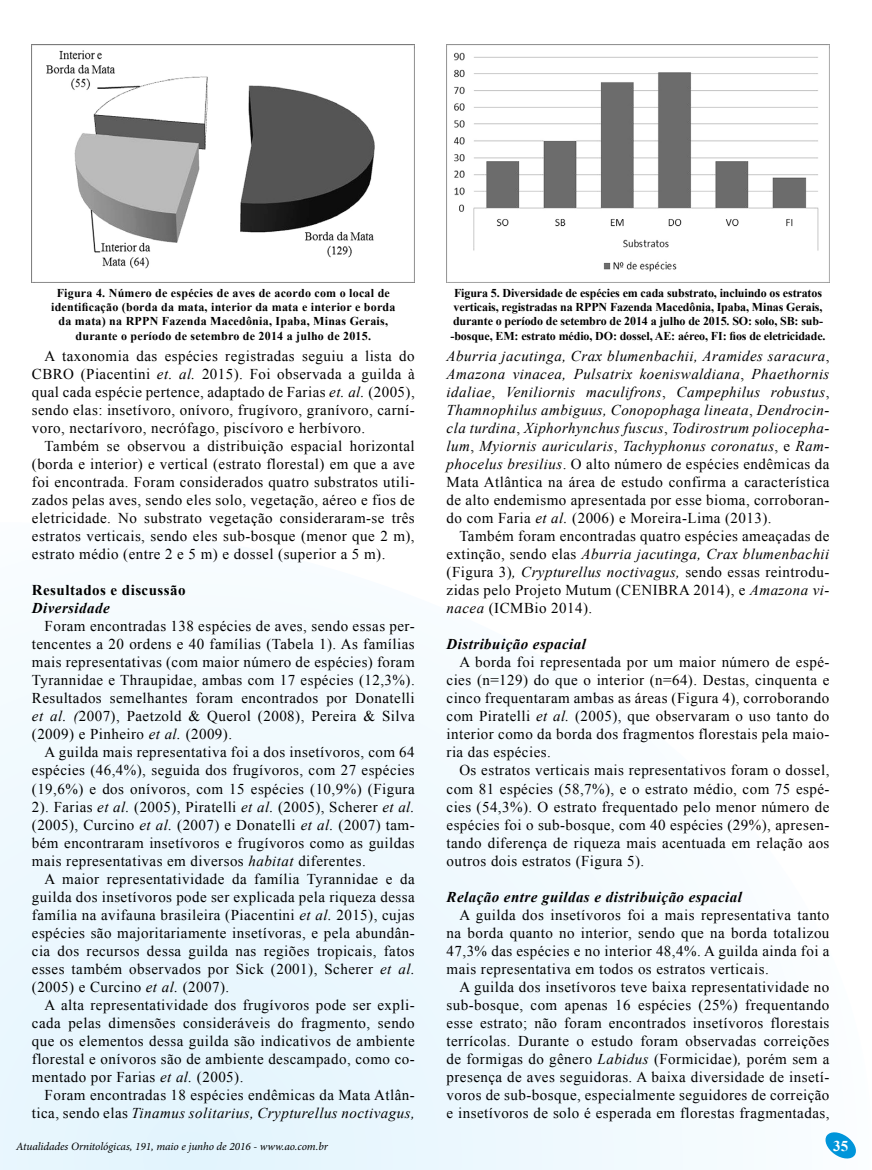
<style>
.page{position:relative;width:872px;height:1170px;background:#fff}
.page>*{position:absolute;margin:0;border:0;box-sizing:border-box;transform-origin:0 0}
.t1{font:15px/18px "Times New Roman";letter-spacing:.03em;color:#000;text-align:justify}
.t2{font:italic 15px/18px "Times New Roman";letter-spacing:.03em;color:#000;text-align:justify}
.t3{font:italic 700 15px "Times New Roman";letter-spacing:.03em;color:#000}
.t4{font:700 15px "Times New Roman";letter-spacing:.03em;color:#000}
.t5{font:700 15px "Times New Roman";color:#fff}
.t6{font:700 12px/14.4px "Times New Roman";letter-spacing:-.01em;color:#000}
.t7{font:700 12px/14.4px "Times New Roman";letter-spacing:.02em;color:#000;text-align:center}
.t8{font:italic 11.25px "Minion Pro";letter-spacing:-.005em;color:#000}
.s1{font-style:italic}
.s2{font-style:normal}
</style>
<div class="page">
<svg style="left:0;top:632px;width:717px;height:537px"></svg>
<svg style="left:825px;top:1132px;width:31px;height:27px"></svg>
<img style="left:32px;top:45px;width:383px;height:238px">
<img style="left:446px;top:45px;width:383px;height:238px">
<p class="t7" style="left:51px;top:285px;width:346px">Figura 4. Número de espécies de aves de acordo com o local de identificação (borda da mata, interior da mata e interior e borda da mata) na RPPN Fazenda Macedônia, Ipaba, Minas Gerais, durante o período de setembro de 2014 a julho de 2015.</p>
<p class="t6" style="left:450px;top:285px;width:376px">Figura 5. Diversidade de espécies em cada substrato, incluindo os estratos verticais, registradas na RPPN Fazenda Macedônia, Ipaba, Minas Gerais, durante o período de setembro de 2014 a julho de 2015. SO: solo, SB: sub--bosque, EM: estrato médio, DO: dossel, AE: aéreo, FI: fios de eletricidade.</p>
<p class="t1" style="left:32px;top:347px;width:384px;text-indent:13px">A taxonomia das espécies registradas seguiu a lista do CBRO (Piacentini <span class="s1">et. al.</span> 2015). Foi observada a guilda à qual cada espécie pertence, adaptado de Farias <span class="s1">et. al.</span> (2005), sendo elas: insetívoro, onívoro, frugívoro, granívoro, carní&shy;voro, nectarívoro, necrófago, piscívoro e herbívoro.</p>
<p class="t1" style="left:32px;top:437px;width:384px;text-indent:13px">Também se observou a distribuição espacial horizontal (borda e interior) e vertical (estrato florestal) em que a ave foi encontrada. Foram considerados quatro substratos utili&shy;zados pelas aves, sendo eles solo, vegetação, aéreo e fios de eletricidade. No substrato vegetação consideraram-se três estratos verticais, sendo eles sub-bosque (menor que 2 m), estrato médio (entre 2 e 5 m) e dossel (superior a 5 m).</p>
<p class="t4" style="left:32px;top:580px;width:155px">Resultados e discussão</p>
<p class="t3" style="left:32px;top:598px;width:79px">Diversidade</p>
<p class="t1" style="left:32px;top:617px;width:384px;text-indent:13px">Foram encontradas 138 espécies de aves, sendo essas per&shy;tencentes a 20 ordens e 40 famílias (Tabela 1). As famílias mais representativas (com maior número de espécies) foram Tyrannidae e Thraupidae, ambas com 17 espécies (12,3%).<br>Resultados semelhantes foram encontrados por Donatelli <span class="s1">et al. (</span>2007), Paetzold &amp; Querol (2008), Pereira &amp; Silva (2009) e Pinheiro <span class="s1">et al.</span> (2009).</p>
<p class="t1" style="left:32px;top:743px;width:384px;text-indent:13px">A guilda mais representativa foi a dos insetívoros, com 64 espécies (46,4%), seguida dos frugívoros, com 27 espécies (19,6%) e dos onívoros, com 15 espécies (10,9%) (Figura 2). Farias <span class="s1">et al.</span> (2005), Piratelli <span class="s1">et al.</span> (2005), Scherer <span class="s1">et al. </span>(2005), Curcino <span class="s1">et al.</span> (2007) e Donatelli <span class="s1">et al.</span> (2007) tam&shy;bém encontraram insetívoros e frugívoros como as guildas mais representativas em diversos <span class="s1">habitat</span> diferentes.</p>
<p class="t1" style="left:32px;top:869px;width:384px;text-indent:13px">A maior representatividade da família Tyrannidae e da guilda dos insetívoros pode ser explicada pela riqueza dessa família na avifauna brasileira (Piacentini <span class="s1">et al.</span> 2015), cujas espécies são majoritariamente insetívoras, e pela abundân&shy;cia dos recursos dessa guilda nas regiões tropicais, fatos esses também observados por Sick (2001), Scherer <span class="s1">et al. </span>(2005) e Curcino <span class="s1">et al.</span> (2007).</p>
<p class="t1" style="left:32px;top:995px;width:384px;text-indent:13px">A alta representatividade dos frugívoros pode ser expli&shy;cada pelas dimensões consideráveis do fragmento, sendo que os elementos dessa guilda são indicativos de ambiente florestal e onívoros são de ambiente descampado, como co&shy;mentado por Farias <span class="s1">et al.</span> (2005).</p>
<p class="t1" style="left:32px;top:1085px;width:384px;text-align:right">Foram encontradas 18 espécies endêmicas da Mata Atlân&shy;tica, sendo elas <span class="s1">Tinamus solitarius, Crypturellus noctivagus,</span></p>
<p class="t2" style="left:446px;top:347px;width:384px">Aburria jacutinga, Crax blumenbachii, Aramides saracura<span class="s2">, </span>Amazona vinacea, Pulsatrix koeniswaldiana<span class="s2">,</span> Phaethornis idaliae<span class="s2">,</span> Veniliornis maculifrons<span class="s2">,</span> Campephilus robustus<span class="s2">, </span>Thamnophilus ambiguus, Conopophaga lineata<span class="s2">,</span> Dendrocin&shy;cla turdina<span class="s2">,</span> Xiphorhynchus fuscus<span class="s2">,</span> Todirostrum poliocepha&shy;lum<span class="s2">,</span> Myiornis auricularis<span class="s2">,</span> Tachyphonus coronatus<span class="s2">, e</span> Ram&shy;phocelus bresilius<span class="s2">. O alto número de espécies endêmicas da Mata Atlântica na área de estudo confirma a característica de alto endemismo apresentada por esse bioma, corroboran&shy;do com Faria</span> et al. <span class="s2">(2006) e Moreira-Lima (2013).</span></p>
<p class="t1" style="left:446px;top:527px;width:384px;text-indent:13px">Também foram encontradas quatro espécies ameaçadas de extinção, sendo elas <span class="s1">Aburria jacutinga, Crax blumenbachii </span>(Figura 3)<span class="s1">, Crypturellus noctivagus,</span> sendo essas reintrodu&shy;zidas pelo Projeto Mutum (CENIBRA 2014), e <span class="s1">Amazona vi&shy;nacea</span> (ICMBio 2014).</p>
<p class="t3" style="left:446px;top:634px;width:141px">Distribuição espacial</p>
<p class="t1" style="left:446px;top:653px;width:384px;text-indent:13px">A borda foi representada por um maior número de espé&shy;cies (n=129) do que o interior (n=64). Destas, cinquenta e cinco frequentaram ambas as áreas (Figura 4), corroborando com Piratelli <span class="s1">et al.</span> (2005), que observaram o uso tanto do interior como da borda dos fragmentos florestais pela maio&shy;ria das espécies.</p>
<p class="t1" style="left:446px;top:761px;width:384px;text-indent:13px">Os estratos verticais mais representativos foram o dossel, com 81 espécies (58,7%), e o estrato médio, com 75 espé&shy;cies (54,3%). O estrato frequentado pelo menor número de espécies foi o sub-bosque, com 40 espécies (29%), apresen&shy;tando diferença de riqueza mais acentuada em relação aos outros dois estratos (Figura 5).</p>
<p class="t3" style="left:446px;top:886px;width:297px">Relação entre guildas e distribuição espacial</p>
<p class="t1" style="left:446px;top:905px;width:384px;text-indent:13px">A guilda dos insetívoros foi a mais representativa tanto na borda quanto no interior, sendo que na borda totalizou 47,3% das espécies e no interior 48,4%. A guilda ainda foi a mais representativa em todos os estratos verticais.</p>
<p class="t1" style="left:446px;top:977px;width:384px;text-indent:13px">A guilda dos insetívoros teve baixa representatividade no sub-bosque, com apenas 16 espécies (25%) frequentando esse estrato; não foram encontrados insetívoros florestais terrícolas. Durante o estudo foram observadas correições de formigas do gênero <span class="s1">Labidus</span> (Formicidae)<span class="s1">,</span> porém sem a presença de aves seguidoras. A baixa diversidade de insetí&shy;voros de sub-bosque, especialmente seguidores de correição e insetívoros de solo é esperada em florestas fragmentadas,</p>
<p class="t8" style="left:16px;top:1138px;width:313px">Atualidades Ornitológicas, 191, maio e junho de 2016 - www.ao.com.br</p>
<p class="t5" style="left:833px;top:1134px;width:16px">35</p>
</div>
